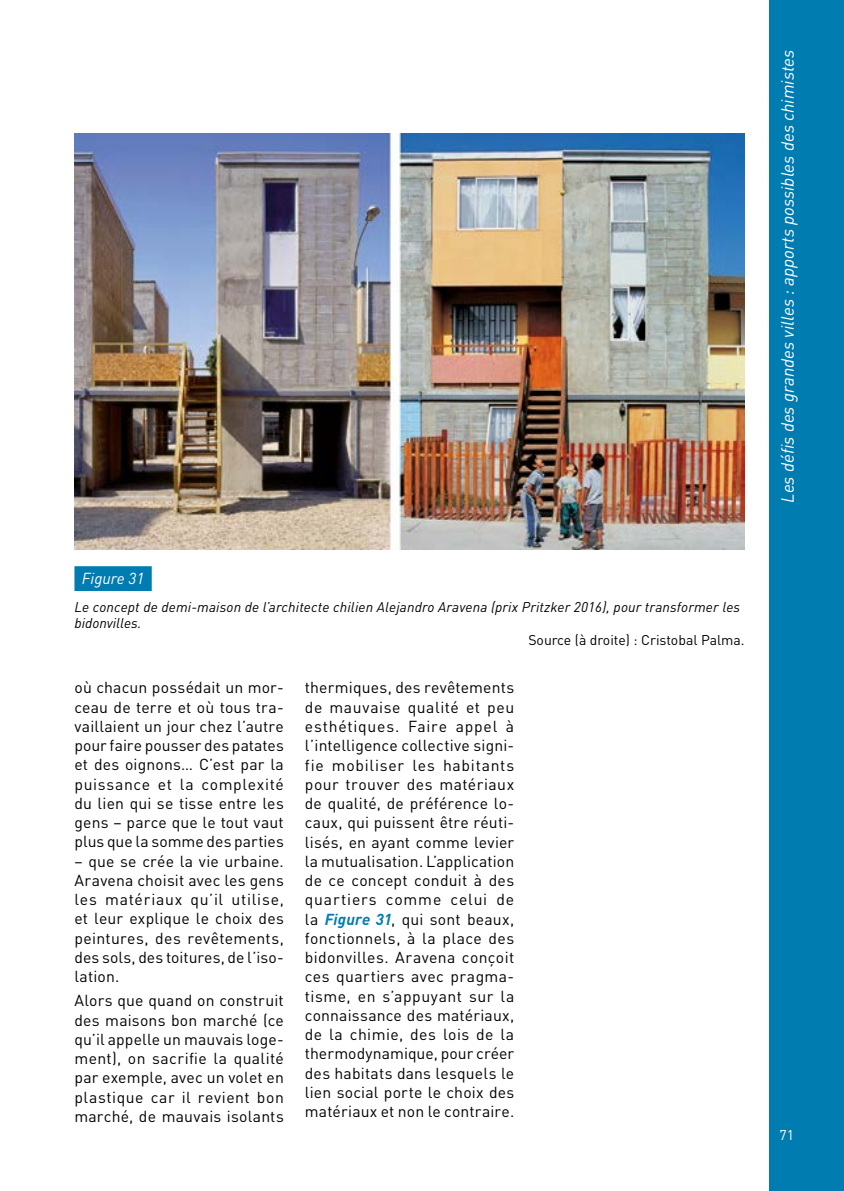
<style>
.page{position:relative;width:844px;height:1191px;background:#fff}
.page>*{position:absolute;margin:0;border:0;box-sizing:border-box;transform-origin:0 0}
.t1{font:italic 17.5px "DIN";color:#fff}
.t2{font:15.75px/19.2px "DIN";letter-spacing:.01em;color:#000;text-align:justify}
.t3{font:italic 15.75px "DIN";color:#fff}
.t4{font:italic 14px/16.8px "DIN";letter-spacing:.01em;color:#000}
.t5{font:14px "DIN";color:#000}
.t6{font:14px "DIN";color:#fff}
.s1{font-weight:700;font-style:italic;color:#007cb0}
</style>
<div class="page">
<div style="left:769px;top:0;width:74px;height:1191px;background:#007cb0"></div>
<div style="left:74px;top:566px;width:78px;height:25px;background:#007cb0"></div>
<img style="left:74px;top:134px;width:670px;height:416px">
<p class="t3" style="left:82px;top:568px;width:64px">Figure 31</p>
<p class="t4" style="left:74px;top:598px;width:667px">Le concept de demi-maison de l’architecte chilien Alejandro Aravena (prix Pritzker 2016), pour transformer les bidonvilles.</p>
<p class="t5" style="left:528px;top:631px;width:218px">Source (à droite) : Cristobal Palma.</p>
<p class="t2" style="left:74px;top:678px;width:211px">où chacun possédait un mor&shy;ceau de terre et où tous tra&shy;vaillaient un jour chez l’autre pour faire pousser des patates et des oignons… C’est par la puissance et la complexité du lien qui se tisse entre les gens – parce que le tout vaut plus que la somme des parties</p>
<p class="t2" style="left:74px;top:851px;width:211px">– que se crée la vie urbaine.<br>Aravena choisit avec les gens les matériaux qu’il utilise, et leur explique le choix des peintures, des revêtements, des sols, des toitures, de l’iso&shy;lation.</p>
<p class="t2" style="left:74px;top:990px;width:211px">Alors que quand on construit des maisons bon marché (ce qu’il appelle un mauvais loge&shy;ment), on sacrifie la qualité par exemple, avec un volet en plastique car il revient bon marché, de mauvais isolants</p>
<p class="t2" style="left:305px;top:678px;width:211px">thermiques, des revêtements de mauvaise qualité et peu esthétiques. Faire appel à l’intelligence collective signi&shy;fie mobiliser les habitants pour trouver des matériaux de qualité, de préférence lo&shy;caux, qui puissent être réuti&shy;lisés, en ayant comme levier la mutualisation. L’application de ce concept conduit à des quartiers comme celui de la <span class="s1">Figure 31</span>, qui sont beaux, fonctionnels, à la place des bidonvilles. Aravena conçoit ces quartiers avec pragma&shy;tisme, en s’appuyant sur la connaissance des matériaux, de la chimie, des lois de la thermodynamique, pour créer des habitats dans lesquels le lien social porte le choix des matériaux et non le contraire.</p>
<p class="t1" style="left:776px;top:503px;width:455px;rotate:-90deg">Les défis des grandes villes : apports possibles des chimistes</p>
<p class="t6" style="left:779px;top:1125px;width:16px">71</p>
</div>
